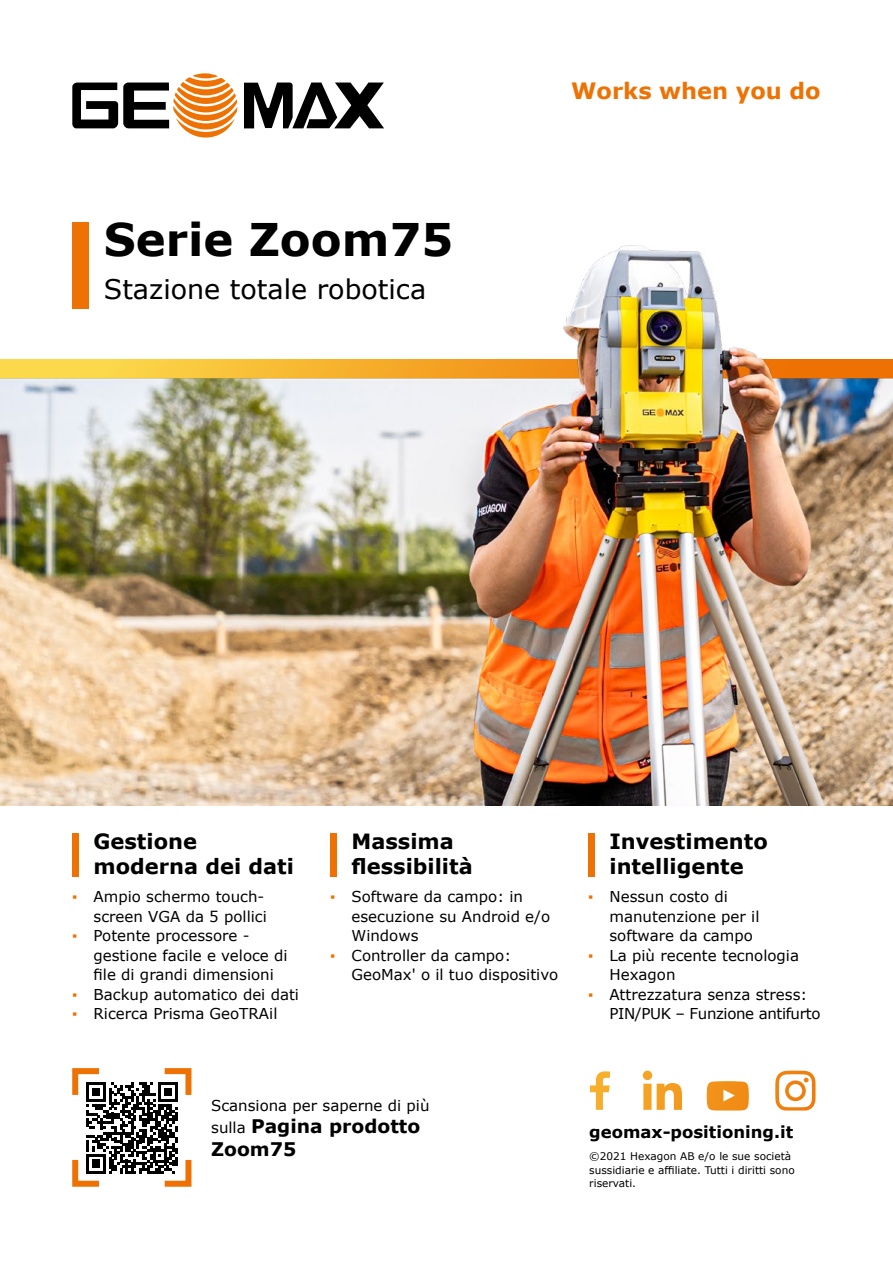
<style>
.page{position:relative;width:893px;height:1263px;background:#fff}
.page>*{position:absolute;margin:0;border:0;box-sizing:border-box;transform-origin:0 0}
.t1{font:700 45px "Verdana";color:#000}
.t2{font:27px "Verdana";color:#000}
.t3{font:700 22.5px "Verdana";color:#ee7203}
.t4{font:700 21px/25.2px "Verdana";color:#000}
.t5{font:700 18.75px/22.5px "Verdana";color:#000}
.t6{font:700 16.5px "Verdana";color:#000}
.t7{font:15px/19.5px "Verdana";color:#000}
.t8{font:15px/19.5px "Verdana";letter-spacing:-.02em;color:#000}
.t9{font:10.5px/13.5px "Verdana";color:#000}
.s1{font-weight:700;color:#ee7203}
.s2{font-weight:400;font-size:15px}
</style>
<div class="page">
<div style="left:72px;top:833px;width:6px;height:44px;background:#ee7203"></div>
<div style="left:330px;top:833px;width:6px;height:44px;background:#ee7203"></div>
<div style="left:588px;top:833px;width:6px;height:44px;background:#ee7203"></div>
<img style="left:0;top:222px;width:893px;height:583px">
<svg style="left:707px;top:1081px;width:42px;height:29px"></svg>
<svg style="left:643px;top:1071px;width:39px;height:39px"></svg>
<svg style="left:590px;top:1071px;width:20px;height:39px"></svg>
<svg style="left:775px;top:1071px;width:40px;height:39px"></svg>
<svg style="left:72px;top:1068px;width:120px;height:119px"></svg>
<svg style="left:244px;top:83px;width:140px;height:45px"></svg>
<svg style="left:192px;top:73px;width:26px;height:5px"></svg>
<svg style="left:72px;top:77px;width:165px;height:61px"></svg>
<h1 class="t1" style="left:104px;top:208px;width:351px">Serie Zoom75</h1>
<h2 class="t2" style="left:104px;top:271px;width:324px">Stazione totale robotica</h2>
<h3 class="t3" style="left:571px;top:74px;width:251px">Works when you do</h3>
<h3 class="t4" style="left:94px;top:828px;width:202px">Gestione moderna dei dati</h3>
<p class="t7" style="left:72px;top:887px;width:196px;text-align:right"><span class="s1">▪</span> Ampio schermo touch&shy;screen VGA da 5 pollici</p>
<p class="t7" style="left:94px;top:926px;width:196px;text-indent:-21px"><span class="s1">▪</span> Potente processore - gestione facile e veloce di file di grandi dimensioni</p>
<p class="t7" style="left:72px;top:984px;width:228px"><span class="s1">▪</span> Backup automatico dei dati</p>
<p class="t7" style="left:72px;top:1004px;width:207px"><span class="s1">▪</span> Ricerca Prisma GeoTRAil</p>
<h3 class="t4" style="left:351px;top:828px;width:123px">Massima flessibilità</h3>
<p class="t7" style="left:351px;top:887px;width:200px;text-indent:-21px"><span class="s1">▪</span> Software da campo: in esecuzione su Android e/o<br>Windows</p>
<p class="t7" style="left:351px;top:945px;width:208px;text-indent:-21px"><span class="s1">▪</span> Controller da campo:<br>GeoMax' o il tuo dispositivo</p>
<p class="t7" style="left:211px;top:1095px;width:220px">Scansiona per saperne di più</p>
<p class="t5" style="left:211px;top:1114px;width:211px"><span class="s2">sulla</span> Pagina prodotto<br>Zoom75</p>
<h3 class="t4" style="left:609px;top:828px;width:160px">Investimento intelligente</h3>
<p class="t7" style="left:609px;top:887px;width:151px;text-indent:-21px"><span class="s1">▪</span> Nessun costo di manutenzione per il software da campo</p>
<p class="t7" style="left:609px;top:945px;width:191px;text-indent:-21px"><span class="s1">▪</span> La più recente tecnologia<br>Hexagon</p>
<p class="t8" style="left:609px;top:984px;width:212px;text-indent:-21px"><span class="s1">▪</span> Attrezzatura senza stress:<br>PIN/PUK – Funzione antifurto</p>
<p class="t6" style="left:589px;top:1121px;width:205px">geomax-positioning.it</p>
<p class="t9" style="left:589px;top:1150px;width:207px">©2021 Hexagon AB e/o le sue società sussidiarie e affiliate. Tutti i diritti sono riservati.</p>
</div>
